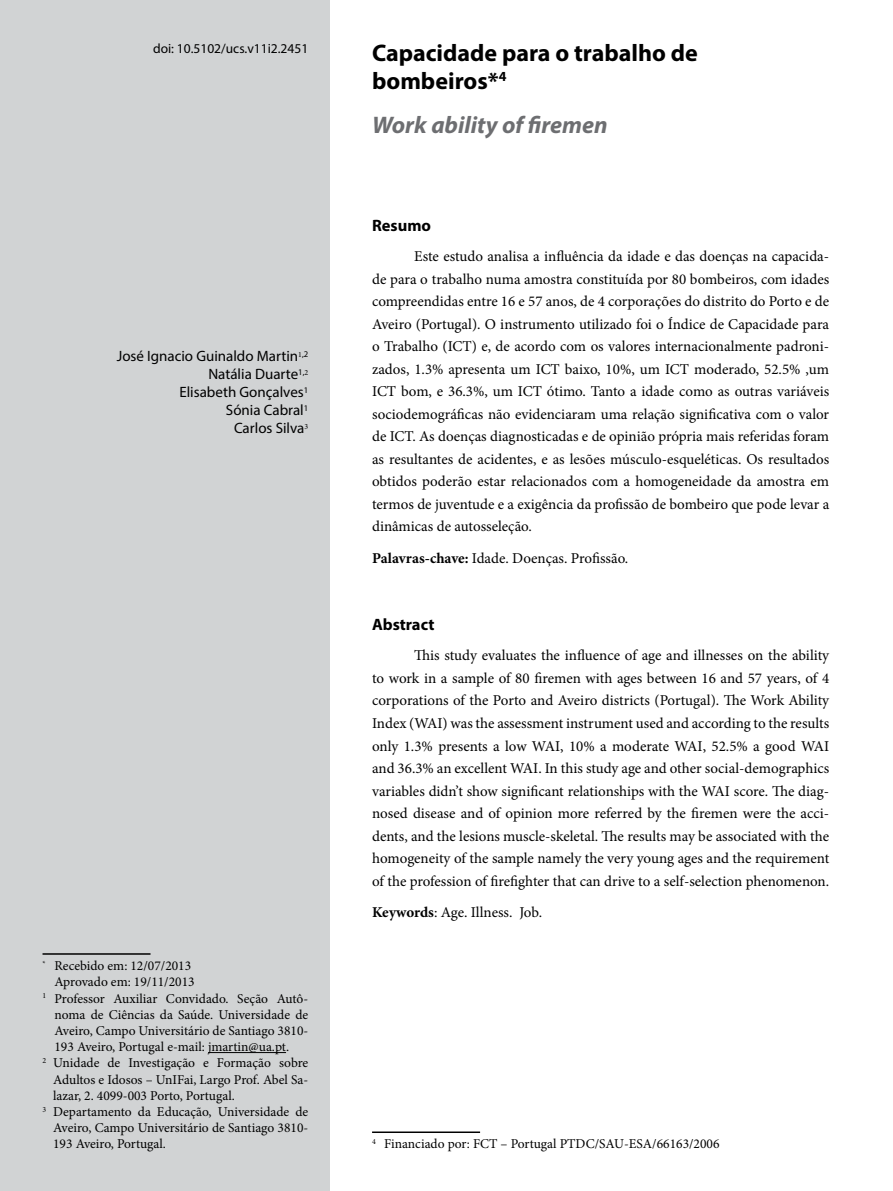
<style>
.page{position:relative;width:893px;height:1191px;background:#fff}
.page>*{position:absolute;margin:0;border:0;box-sizing:border-box;transform-origin:0 0}
.t1{font:700 24px/28.8px "Myriad Pro";color:#000}
.t2{font:italic 700 24px "Myriad Pro";color:#6d6e71}
.t3{font:700 16.5px "Myriad Pro";color:#000}
.t4{font:15px/22.5px "Minion Pro";color:#000;text-align:justify}
.t5{font:15px/18px "Myriad Pro";color:#000;text-align:right}
.t6{font:13.5px "Minion Pro";color:#000}
.t7{font:13.5px "Myriad Pro";color:#000}
.s1{font-weight:700}
</style>
<div class="page">
<div style="left:0;top:0;width:330px;height:1191px;background:#d1d3d4"></div>
<hr style="left:43px;top:953px;width:108px;height:1px;background:#000">
<hr style="left:208px;top:1052px;width:78px;height:1px;background:#000">
<hr style="left:372px;top:1131px;width:108px;height:2px;background:#000">
<p class="t7" style="left:153px;top:40px;width:157px">doi: 10.5102/ucs.v11i2.2451</p>
<p class="t5" style="left:117px;top:347px;width:193px">José Ignacio Guinaldo Martin<sup>1</sup><sup>,2<br></sup>Natália Duarte<sup>1,</sup><sup>2<br></sup>Elisabeth Gonçalves<sup>1<br></sup>Sónia Cabral<sup>1<br></sup>Carlos Silva<sup>3</sup></p>
<p class="t6" style="left:43px;top:956px;width:150px"><sup>*</sup> Recebido em: 12/07/2013</p>
<p class="t6" style="left:55px;top:973px;width:142px">Aprovado em: 19/11/2013</p>
<p class="t6" style="left:43px;top:989px;width:267px"><sup>1</sup> Professor Auxiliar Convidado. Seção Autô-</p>
<p class="t6" style="left:55px;top:1005px;width:255px">noma de Ciências da Saúde. Universidade de</p>
<p class="t6" style="left:55px;top:1021px;width:255px">Aveiro, Campo Universitário de Santiago 3810-</p>
<p class="t6" style="left:55px;top:1037px;width:236px">193 Aveiro, Portugal e-mail: jmartin@ua.pt.</p>
<p class="t6" style="left:43px;top:1054px;width:267px"><sup>2</sup> Unidade de Investigação e Formação sobre</p>
<p class="t6" style="left:53px;top:1070px;width:257px">Adultos e Idosos – UnIFai, Largo Prof. Abel Sa-</p>
<p class="t6" style="left:53px;top:1086px;width:183px">lazar, 2. 4099-003 Porto, Portugal.</p>
<p class="t6" style="left:43px;top:1102px;width:267px"><sup>3</sup> Departamento da Educação, Universidade de</p>
<p class="t6" style="left:53px;top:1118px;width:257px">Aveiro, Campo Universitário de Santiago 3810-</p>
<p class="t6" style="left:53px;top:1135px;width:114px">193 Aveiro, Portugal.</p>
<h1 class="t1" style="left:372px;top:37px;width:327px">Capacidade para o trabalho de bombeiros*<sup>4</sup></h1>
<h1 class="t2" style="left:372px;top:109px;width:237px">Work ability of firemen</h1>
<p class="t3" style="left:372px;top:215px;width:60px">Resumo</p>
<p class="t4" style="left:372px;top:245px;width:459px;text-indent:42px">Este estudo analisa a influência da idade e das doenças na capacida&shy;de para o trabalho numa amostra constituída por 80 bombeiros, com idades compreendidas entre 16 e 57 anos, de 4 corporações do distrito do Porto e de Aveiro (Portugal). O instrumento utilizado foi o Índice de Capacidade para o Trabalho (ICT) e, de acordo com os valores internacionalmente padroni&shy;zados, 1.3% apresenta um ICT baixo, 10%, um ICT moderado, 52.5% ,um ICT bom, e 36.3%, um ICT ótimo. Tanto a idade como as outras variáveis sociodemográficas não evidenciaram uma relação significativa com o valor de ICT. As doenças diagnosticadas e de opinião própria mais referidas foram as resultantes de acidentes, e as lesões músculo-esqueléticas. Os resultados obtidos poderão estar relacionados com a homogeneidade da amostra em termos de juventude e a exigência da profissão de bombeiro que pode levar a dinâmicas de autosseleção.</p>
<p class="t4" style="left:372px;top:546px;width:258px"><span class="s1">Palavras-chave:</span> Idade. Doenças. Profissão.</p>
<p class="t3" style="left:372px;top:614px;width:64px">Abstract</p>
<p class="t4" style="left:372px;top:644px;width:459px;text-indent:42px">This study evaluates the influence of age and illnesses on the ability to work in a sample of 80 firemen with ages between 16 and 57 years, of 4 corporations of the Porto and Aveiro districts (Portugal). The Work Ability Index (WAI) was the assessment instrument used and according to the results only 1.3% presents a low WAI, 10% a moderate WAI, 52.5% a good WAI and 36.3% an excellent WAI. In this study age and other social-demographics variables didn’t show significant relationships with the WAI score. The diag&shy;nosed disease and of opinion more referred by the firemen were the acci&shy;dents, and the lesions muscle-skeletal. The results may be associated with the homogeneity of the sample namely the very young ages and the requirement of the profession of firefighter that can drive to a self-selection phenomenon.</p>
<p class="t4" style="left:372px;top:901px;width:172px"><span class="s1">Keywords</span>: Age. Illness. Job.</p>
<p class="t6" style="left:372px;top:1135px;width:349px"><sup>4</sup> Financiado por: FCT – Portugal PTDC/SAU-ESA/66163/2006</p>
</div>
